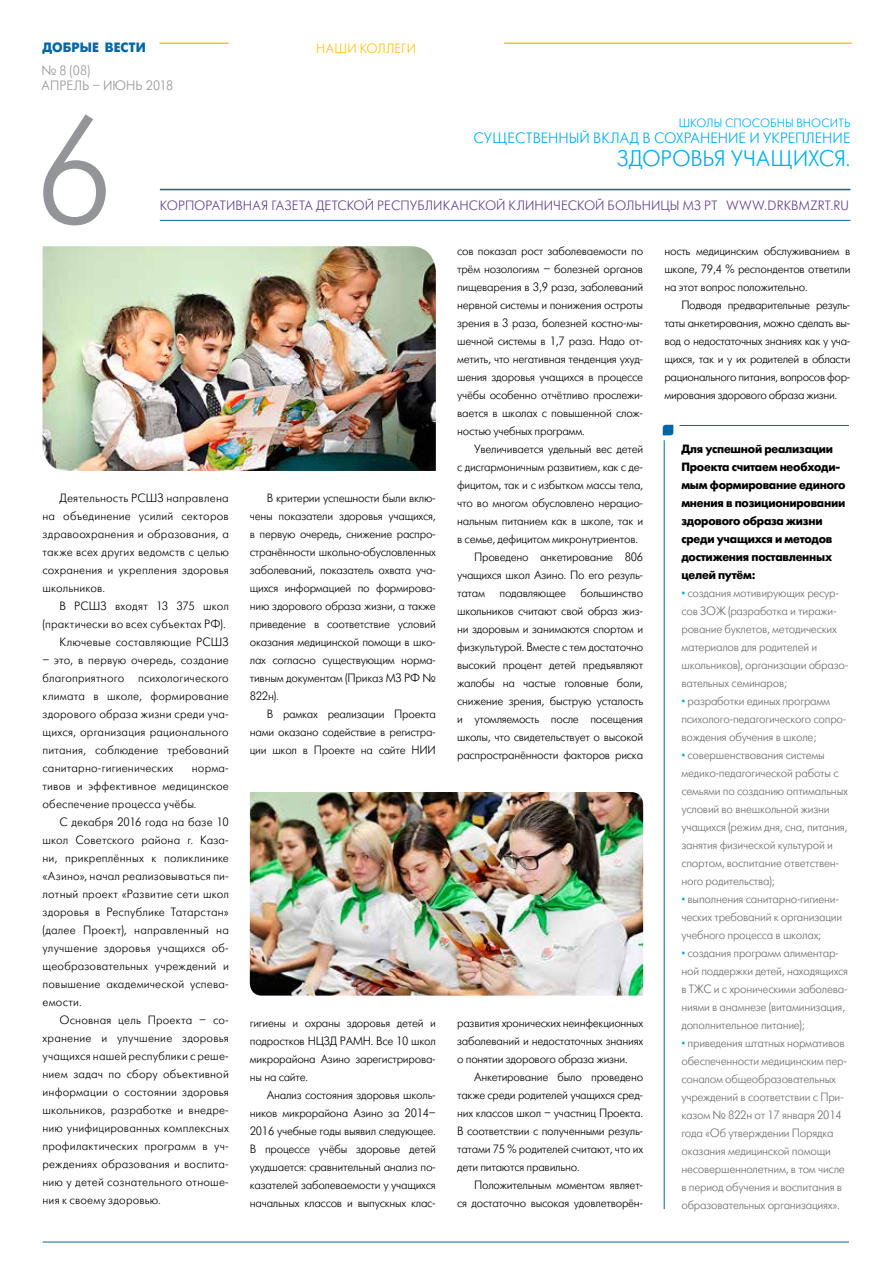
<style>
.page{position:relative;width:893px;height:1263px;background:#fff}
.page>*{position:absolute;margin:0;border:0;box-sizing:border-box;transform-origin:0 0}
.t1{font:150px "Futuris C";color:#939598;scale:.96 1}
.t2{font:22.5px "Futuris C";letter-spacing:.005em;color:#00aeef;scale:.96 1}
.t3{font:15px "Futuris C";color:#00aeef;scale:.96 1}
.t4{font:13.5px "Futuris C";letter-spacing:.015em;color:#64408e;scale:.96 1}
.t5{font:13.5px/15px "Futuris C";letter-spacing:.005em;color:#939598;scale:.96 1}
.t6{font:700 13.5px "Futuris C";letter-spacing:.01em;color:#0067a7;scale:.96 1}
.t7{font:13.5px "Futuris C";letter-spacing:.005em;color:#ffc40c;scale:.96 1}
.t8{font:12px/18px "Futuris C";letter-spacing:-.02em;color:#000;text-align:justify;scale:.96 1}
.t9{font:12px/18px "Futuris C";letter-spacing:-.02em;color:#000;text-align:justify}
.t10{font:12px/18px "Futuris C";letter-spacing:-.02em;color:#6d6e71;scale:.96 1}
.t11{font:700 12px/18px "Futuris C";letter-spacing:-.02em;color:#000;scale:.96 1}
.t12{font:12px/18px "Futuris C";letter-spacing:.01em;color:#000;text-align:right}
.t13{font:12px "Futuris C";letter-spacing:.01em;color:#00aeef;scale:.96 1}
.s1{color:#00aeef}
</style>
<div class="page">
<hr style="left:43px;top:1242px;width:806px;height:1px;background:#0067a7">
<hr style="left:160px;top:220px;width:690px;height:1px;background:#0067a7">
<hr style="left:160px;top:189px;width:690px;height:1px;background:#0067a7">
<hr style="left:504px;top:43px;width:348px;height:1px;background:#ffc40c">
<hr style="left:159px;top:43px;width:70px;height:1px;background:#ffc40c">
<img style="left:250px;top:792px;width:393px;height:203px">
<img style="left:43px;top:246px;width:393px;height:225px">
<hr style="left:664px;top:440px;width:1px;height:769px;background:#0067a7">
<svg style="left:663px;top:425px;width:10px;height:10px"></svg>
<hr style="left:679px;top:425px;width:170px;height:1px;background:#0067a7">
<p class="t6" style="left:43px;top:40px;width:109px">Добрые вести</p>
<p class="t5" style="left:41px;top:64px;width:139px">№ 8 (08)<br>АП РЕЛЬ – ИЮНЬ 2018</p>
<p class="t7" style="left:316px;top:42px;width:106px">НАШИ КОЛЛЕГИ</p>
<h1 class="t1" style="left:35px;top:95px;width:84px">6</h1>
<p class="t13" style="left:679px;top:117px;width:180px">Ш КОЛЫ СПОСОБНЫ ВНОСИТЬ</p>
<p class="t3" style="left:473px;top:131px;width:394px">СУЩЕСТВЕННЫЙ ВКЛАД В СОХРАНЕНИЕ И УКРЕПЛЕНИЕ</p>
<h2 class="t2" style="left:617px;top:147px;width:245px">ЗДОРОВЬЯ УЧАЩИХСЯ.</h2>
<p class="t4" style="left:160px;top:199px;width:295px">КОРПОРАТИВНАЯ ГАЗЕТА ДЕТСКОЙ РЕСПУБЛИКАН</p>
<p class="t4" style="left:469px;top:199px;width:69px">СКОЙ КЛИНИ</p>
<p class="t4" style="left:553px;top:199px;width:310px">ЧЕСКОЙ БОЛЬНИ ЦЫ МЗ РТ WWW.DRKBMZRT.RU</p>
<p class="t9" style="left:43px;top:489px;width:188px;text-indent:17px">ДЕЯТЕЛЬНОСТЬ РСШЗ НАПРАВЛЕНА НА ОБЪЕДИНЕНИЕ УСИЛИЙ СЕКТОРОВ ЗДРАВООХРАНЕНИЯ И ОБРАЗОВАНИЯ, А ТАКЖЕ ВСЕХ ДРУГИХ ВЕДОМСТВ С ЦЕЛЬЮ СОХРАНЕНИЯ И УКРЕПЛЕНИЯ ЗДОРОВЬЯ ШКОЛЬНИКОВ.</p>
<p class="t12" style="left:43px;top:597px;width:188px">В РСШЗ ВХОДЯТ 13 375 ШКОЛ (ПРАКТИЧЕСКИ ВО ВСЕХ СУБЪЕКТАХ РФ).<br>КЛЮЧЕВЫЕ СОСТАВЛЯЮЩИЕ РСШЗ</p>
<p class="t9" style="left:42px;top:651px;width:188px">– ЭТО, В ПЕРВУЮ ОЧЕРЕДЬ, СОЗДАНИЕ БЛАГОПРИЯТНОГО ПСИХОЛОГИЧЕСКОГО КЛИМАТА В ШКОЛЕ, ФОРМИРОВАНИЕ ЗДОРОВОГО ОБРАЗА ЖИЗНИ СРЕДИ УЧА-ЩИХСЯ, ОРГАНИЗАЦИЯ РАЦИОНАЛЬНОГО ПИТАНИЯ, СОБЛЮДЕНИЕ ТРЕБОВАНИЙ САНИТАРНО-ГИГИЕНИЧЕСКИХ</p>
<p class="t9" style="left:43px;top:759px;width:188px;text-indent:149px">НОРМА-ТИВОВ И ЭФФЕКТИВНОЕ МЕДИЦИНСКОЕ ОБЕСПЕЧЕНИЕ ПРОЦЕССА УЧЁБЫ.</p>
<p class="t9" style="left:43px;top:813px;width:188px;text-indent:17px">С ДЕКАБРЯ 2016 ГОДА НА БАЗЕ 10<br>ШКОЛ СОВЕТСКОГО РАЙОНА Г. КАЗА-НИ, ПРИКРЕПЛЁННЫХ К ПОЛИКЛИНИКЕ «АЗИНО», НАЧАЛ РЕАЛИЗОВЫВАТЬСЯ ПИ-ЛОТНЫЙ ПРОЕКТ «РАЗВИТИЕ СЕТИ ШКОЛ ЗДОРОВЬЯ В РЕСПУБЛИКЕ ТАТАРСТАН» (ДАЛЕЕ ПРОЕКТ), НАПРАВЛЕННЫЙ НА УЛУЧШЕНИЕ ЗДОРОВЬЯ УЧАЩИХСЯ ОБ-ЩЕОБРАЗОВАТЕЛЬНЫХ УЧРЕЖДЕНИЙ И ПОВЫШЕНИЕ АКАДЕМИЧЕСКОЙ УСПЕВА-ЕМОСТИ.</p>
<p class="t9" style="left:43px;top:1011px;width:188px;text-indent:17px">ОСНОВНАЯ ЦЕЛЬ ПРОЕКТА – СО-ХРАНЕНИЕ И УЛУЧШЕНИЕ ЗДОРОВЬЯ УЧАЩИХСЯ НАШЕЙ РЕСПУБЛИКИ С РЕШЕ-НИЕМ ЗАДАЧ ПО СБОРУ ОБЪЕКТИВНОЙ ИНФОРМАЦИИ О СОСТОЯНИИ ЗДОРОВЬЯ ШКОЛЬНИКОВ, РАЗРАБОТКЕ И ВНЕДРЕ-НИЮ УНИФИЦИРОВАННЫХ КОМПЛЕКСНЫХ ПРОФИЛАКТИЧЕСКИХ ПРОГРАММ В УЧ-РЕЖДЕНИЯХ ОБРАЗОВАНИЯ И ВОСПИТА-НИЮ У ДЕТЕЙ СОЗНАТЕЛЬНОГО ОТНОШЕ-НИЯ К СВОЕМУ ЗДОРОВЬЮ.</p>
<p class="t8" style="left:250px;top:489px;width:195px;text-indent:17px">В КРИТЕРИИ УСПЕШНОСТИ БЫЛИ ВКЛЮ-ЧЕНЫ ПОКАЗАТЕЛИ ЗДОРОВЬЯ УЧАЩИХСЯ, В ПЕРВУЮ ОЧЕРЕДЬ, СНИЖЕНИЕ РАСПРО-СТРАНЁННОСТИ ШКОЛЬНО-ОБУСЛОВЛЕННЫХ ЗАБОЛЕВАНИЙ, ПОКАЗАТЕЛЬ ОХВАТА УЧА-ЩИХСЯ ИНФОРМАЦИЕЙ ПО ФОРМИРОВА-НИЮ ЗДОРОВОГО ОБРАЗА ЖИЗНИ, А ТАКЖЕ ПРИВЕДЕНИЕ В СООТВЕТСТВИЕ УСЛОВИЙ ОКАЗАНИЯ МЕДИЦИНСКОЙ ПОМОЩИ В ШКО-ЛАХ СОГЛАСНО СУЩЕСТВУЮЩИМ НОРМА-ТИВНЫМ ДОКУМЕНТАМ (ПРИКАЗ МЗ РФ № 822Н).</p>
<p class="t8" style="left:250px;top:705px;width:195px;text-indent:17px">В РАМКАХ РЕАЛИЗАЦИИ ПРОЕКТА НАМИ ОКАЗАНО СОДЕЙСТВИЕ В РЕГИСТРА-ЦИИ ШКОЛ В ПРОЕКТЕ НА САЙТЕ НИИ</p>
<p class="t8" style="left:250px;top:1014px;width:195px">ГИГИЕНЫ И ОХРАНЫ ЗДОРОВЬЯ ДЕТЕЙ И<br>ПОДРОСТКОВ НЦЗД РАМН</p>
<p class="t8" style="left:250px;top:1032px;width:195px;text-indent:121px">. ВСЕ 10 ШКОЛ МИКРОРАЙОНА АЗИНО ЗАРЕГИСТРИРОВА-НЫ НА САЙТЕ.</p>
<p class="t8" style="left:250px;top:1086px;width:195px;text-indent:17px">АНАЛИЗ СОСТОЯНИЯ ЗДОРОВЬЯ ШКОЛЬ-НИКОВ МИКРОРАЙОНА АЗИНО ЗА 2014– 2016 УЧЕБНЫЕ ГОДЫ ВЫЯВИЛ СЛЕДУЮЩЕЕ.<br>В ПРОЦЕССЕ УЧЁБЫ ЗДОРОВЬЕ ДЕТЕЙ УХУДШАЕТСЯ: СРАВНИТЕЛЬНЫЙ АНАЛИЗ ПО-КАЗАТЕЛЕЙ ЗАБОЛЕВАЕМОСТИ У УЧАЩИХСЯ НАЧАЛЬНЫХ КЛАССОВ И ВЫПУСКНЫХ КЛАС-</p>
<p class="t8" style="left:457px;top:242px;width:195px">СОВ ПОКАЗАЛ РОСТ ЗАБОЛЕВАЕМОСТИ ПО ТРЁМ НОЗОЛОГИЯМ – БОЛЕЗНЕЙ ОРГАНОВ ПИЩЕВАРЕНИЯ В 3,9 РАЗА, ЗАБОЛЕВАНИЙ НЕРВНОЙ СИСТЕМЫ И ПОНИЖЕНИЯ ОСТРОТЫ ЗРЕНИЯ В 3 РАЗА, БОЛЕЗНЕЙ КОСТНО-МЫ-ШЕЧНОЙ СИСТЕМЫ В 1,7 РАЗА. Н АДО ОТ-МЕТИТЬ, ЧТО НЕГАТИВНАЯ ТЕНДЕНЦИЯ УХУД-ШЕНИЯ ЗДОРОВЬЯ УЧАЩИХСЯ В ПРОЦЕССЕ УЧЁБЫ ОСОБЕННО ОТЧЁТЛИВО ПРОСЛЕЖИ-ВАЕТСЯ В ШКОЛАХ С ПОВЫШЕННОЙ СЛОЖ-НОСТЬЮ УЧЕБНЫХ ПРОГРАММ.</p>
<p class="t8" style="left:474px;top:440px;width:178px">УВЕЛИЧИВАЕТСЯ УДЕЛЬНЫЙ ВЕС ДЕТЕЙ</p>
<p class="t8" style="left:457px;top:458px;width:195px">С ДИСГАРМОНИЧНЫМ РАЗВИТИЕМ, КАК С ДЕ-</p>
<p class="t8" style="left:457px;top:476px;width:195px">ФИЦИТОМ, ТАК И С ИЗБЫТКОМ МАССЫ ТЕЛА,</p>
<p class="t8" style="left:457px;top:494px;width:195px">ЧТО ВО МНОГОМ ОБУСЛОВЛЕНО НЕРАЦИО-</p>
<p class="t8" style="left:457px;top:512px;width:195px">НАЛЬНЫМ ПИТАНИЕМ КАК В ШКОЛЕ, ТАК И</p>
<p class="t8" style="left:457px;top:530px;width:190px">В СЕМЬЕ, ДЕФИЦИТОМ МИКРОНУТРИЕНТОВ.</p>
<p class="t8" style="left:474px;top:548px;width:178px">ПРОВЕДЕНО АНКЕТИРОВАНИЕ 806</p>
<p class="t8" style="left:457px;top:566px;width:195px">УЧАЩИХСЯ ШКОЛ АЗИНО. ПО ЕГО РЕЗУЛЬ-</p>
<p class="t8" style="left:457px;top:584px;width:195px">ТАТАМ ПОДАВЛЯЮЩЕЕ БОЛЬШИНСТВО</p>
<p class="t8" style="left:457px;top:602px;width:195px">ШКОЛЬНИКОВ СЧИТАЮТ СВОЙ ОБРАЗ ЖИЗ-</p>
<p class="t8" style="left:457px;top:620px;width:195px">НИ ЗДОРОВЫМ И ЗАНИМАЮТСЯ СПОРТОМ И</p>
<p class="t8" style="left:457px;top:638px;width:195px">ФИЗКУЛЬТУРОЙ. ВМЕСТЕ С ТЕМ ДОСТАТОЧНО</p>
<p class="t8" style="left:457px;top:656px;width:195px">ВЫСОКИЙ ПРОЦЕНТ ДЕТЕЙ ПРЕДЪЯВЛЯЮТ</p>
<p class="t8" style="left:457px;top:674px;width:195px">ЖАЛОБЫ НА ЧАСТЫЕ ГОЛОВНЫЕ БОЛИ,</p>
<p class="t8" style="left:457px;top:692px;width:195px">СНИЖЕНИЕ ЗРЕНИЯ, БЫСТРУЮ УСТАЛОСТЬ</p>
<p class="t8" style="left:457px;top:710px;width:195px">И УТОМЛЯЕМОСТЬ ПОСЛЕ ПОСЕЩЕНИЯ</p>
<p class="t8" style="left:457px;top:728px;width:195px">ШКОЛЫ, ЧТО СВИДЕТЕЛЬСТВУЕТ О ВЫСОКОЙ</p>
<p class="t8" style="left:457px;top:746px;width:195px">РАСПРОСТРАНЁННОСТИ ФАКТОРОВ РИСКА</p>
<p class="t8" style="left:457px;top:1014px;width:195px">РАЗВИТИЯ ХРОНИЧЕСКИХ НЕИНФЕКЦИОННЫХ ЗАБОЛЕВАНИЙ И НЕДОСТАТОЧНЫХ ЗНАНИЯХ О ПОНЯТИИ ЗДОРОВОГО ОБРАЗА ЖИЗНИ.</p>
<p class="t8" style="left:457px;top:1068px;width:195px;text-indent:17px">АНКЕТИРОВАНИЕ БЫЛО ПРОВЕДЕНО ТАКЖЕ СРЕДИ РОДИТЕЛЕЙ УЧАЩИХСЯ СРЕД-НИХ КЛАССОВ ШКОЛ – УЧАСТНИЦ ПРОЕКТА.<br>В СООТВЕТСТВИИ С ПОЛУЧЕННЫМИ РЕЗУЛЬ-ТАТАМИ 75 % РОДИТЕЛЕЙ СЧИТАЮТ, ЧТО ИХ ДЕТИ ПИТАЮТСЯ ПРАВИЛЬНО.</p>
<p class="t8" style="left:457px;top:1176px;width:195px;text-align:right">ПОЛОЖИТЕЛЬНЫМ МОМЕНТОМ ЯВЛЯЕТ-<br>СЯ ДОСТАТОЧНО ВЫСОКАЯ УДОВЛЕТВОРЁН-</p>
<p class="t8" style="left:664px;top:242px;width:195px">НОСТЬ МЕДИЦИНСКИМ ОБСЛУЖИВАНИЕМ В ШКОЛЕ, 79,4 % РЕСПОНДЕНТОВ ОТВЕТИЛИ НА ЭТОТ ВОПРОС ПОЛОЖИТЕЛЬНО.</p>
<p class="t8" style="left:664px;top:296px;width:195px;text-indent:17px">ПОДВОДЯ ПРЕДВАРИТЕЛЬНЫЕ РЕЗУЛЬ-ТАТЫ АНКЕТИРОВАНИЯ, МОЖНО СДЕЛАТЬ ВЫ-ВОД О НЕДОСТАТОЧНЫХ ЗНАНИЯХ КАК У УЧА-ЩИХСЯ, ТАК И У ИХ РОДИТЕЛЕЙ В ОБЛАСТИ РАЦИОНАЛЬНОГО ПИТАНИЯ, ВОПРОСОВ ФОР-МИРОВАНИЯ ЗДОРОВОГО ОБРАЗА ЖИЗНИ.</p>
<p class="t11" style="left:681px;top:440px;width:173px">Для успешной реализации<br>Проекта считаем необходи&shy;мым формирование единого мнения в позиционировании здорового образа жизни среди учащихся и методов достижения поставленных целей путём:</p>
<p class="t10" style="left:681px;top:584px;width:175px"><span class="s1">•</span> СОЗДАНИЯ МОТИВИРУЮЩИХ РЕСУР-<br>СОВ ЗОЖ (РАЗРАБОТКА И ТИРАЖИ-<br>РОВАНИЕ БУКЛЕТОВ, МЕТОДИЧЕСКИХ<br>МАТЕРИАЛОВ ДЛЯ РОДИТЕЛЕЙ И<br>ШКОЛЬНИКОВ), ОРГАНИЗАЦИИ ОБРАЗО-<br>ВАТЕЛЬНЫХ СЕМИНАРОВ;</p>
<p class="t10" style="left:681px;top:692px;width:173px"><span class="s1">•</span> РАЗРАБОТКИ ЕДИНЫХ ПРОГРАММ<br>ПСИХОЛОГО-ПЕДАГОГИЧЕСКОГО СОПРО-<br>ВОЖДЕНИЯ ОБУЧЕНИЯ В ШКОЛЕ;</p>
<p class="t10" style="left:681px;top:746px;width:175px"><span class="s1">•</span> СОВЕРШЕНСТВОВАНИЯ СИСТЕМЫ<br>МЕДИКО-ПЕДАГОГИЧЕСКОЙ РАБОТЫ С<br>СЕМЬЯМИ ПО СОЗДАНИЮ ОПТИМАЛЬНЫХ<br>УСЛОВИЙ ВО ВНЕШКОЛЬНОЙ ЖИЗНИ<br>УЧАЩИХСЯ (РЕЖИМ ДНЯ, СНА, ПИТАНИЯ,<br>ЗАНЯТИЯ ФИЗИЧЕСКОЙ КУЛЬТУРОЙ И<br>СПОРТОМ, ВОСПИТАНИЕ ОТВЕТСТВЕН-<br>НОГО РОДИТЕЛЬСТВА);</p>
<p class="t10" style="left:681px;top:890px;width:169px"><span class="s1">•</span> ВЫПОЛНЕНИЯ САНИТАРНО-ГИГИЕНИ-<br>ЧЕСКИХ ТРЕБОВАНИЙ К ОРГАНИЗАЦИИ<br>УЧЕБНОГО ПРОЦЕССА В ШКОЛАХ;</p>
<p class="t10" style="left:681px;top:944px;width:175px"><span class="s1">•</span> СОЗДАНИЯ ПРОГРАММ АЛИМЕНТАР-<br>НОЙ ПОДДЕРЖКИ ДЕТЕЙ, НАХОДЯЩИХСЯ<br>В ТЖС И С ХРОНИЧЕСКИМИ ЗАБОЛЕВА-<br>НИЯМИ В АНАМНЕЗЕ (ВИТАМИНИЗАЦИЯ,<br>ДОПОЛНИТЕЛЬНОЕ ПИТАНИЕ);</p>
<p class="t10" style="left:681px;top:1034px;width:174px"><span class="s1">•</span> ПРИВЕДЕНИЯ ШТАТНЫХ НОРМАТИВОВ<br>ОБЕСПЕЧЕННОСТИ МЕДИЦИНСКИМ ПЕР-<br>СОНАЛОМ ОБЩЕОБРАЗОВАТЕЛЬНЫХ<br>УЧРЕЖДЕНИЙ В СООТВЕТСТВИИ С ПРИ-<br>КАЗОМ № 822Н ОТ 17 ЯНВАРЯ 2014<br>ГОДА «ОБ УТВЕРЖДЕНИИ ПОРЯДКА<br>ОКАЗАНИЯ МЕДИЦИНСКОЙ ПОМОЩИ<br>НЕСОВЕРШЕННОЛЕТНИМ, В ТОМ ЧИСЛЕ<br>В ПЕРИОД ОБУЧЕНИЯ И ВОСПИТАНИЯ В<br>ОБРАЗОВАТЕЛЬНЫХ ОРГАНИЗАЦИЯХ».</p>
</div>
